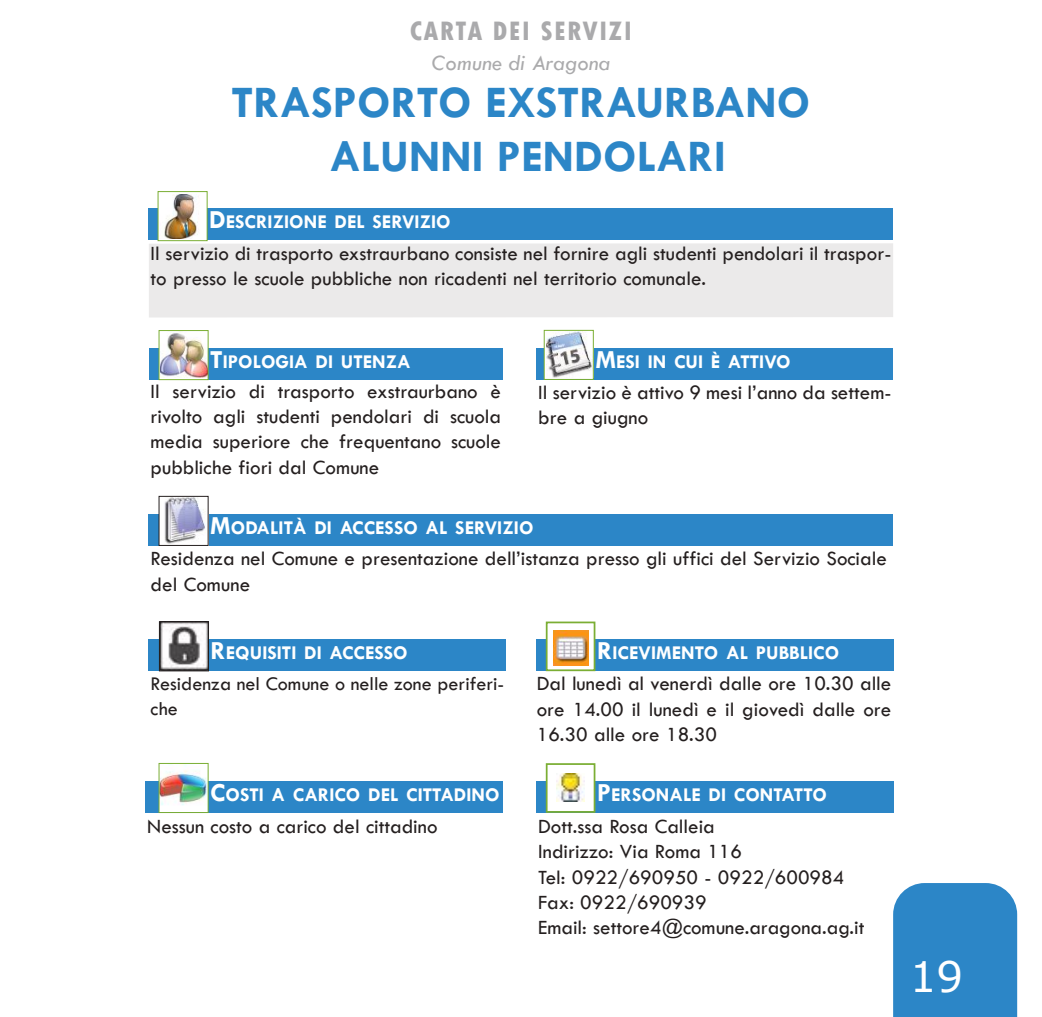
<style>
.page{position:relative;width:1042px;height:1017px;background:#fff}
.page>*{position:absolute;margin:0;border:0;box-sizing:border-box;transform-origin:0 0}
.t1{font:700 45.5px/54.6px "Tw Cen";color:#2c86c7;text-align:center}
.t2{font:42px "Verdana";color:#fff}
.t3{font:800 condensed 28px "Tw Cen";letter-spacing:.05em;color:#aaaaac}
.t4{font:italic 22.75px "Tw Cen";color:#aaaaac}
.t5{font:21px/25.2px "Tw Cen";color:#241f1f}
.t6{font:20.12px/24.7px "Tw Cen";color:#241f1f}
.t7{font:700 19.6px "Tw Cen";color:#fff}
.s1{font-size:26.25px}
</style>
<div class="page">
<div style="left:149px;top:209px;width:744px;height:31px;background:#2c86c7"></div>
<div style="left:149px;top:348px;width:354px;height:32px;background:#2c86c7"></div>
<img style="left:161px;top:333px;width:45px;height:44px">
<div style="left:159px;top:330px;width:49px;height:50px;border:1px solid #7bae34"></div>
<div style="left:536px;top:348px;width:357px;height:32px;background:#2c86c7"></div>
<img style="left:546px;top:332px;width:45px;height:46px">
<div style="left:544px;top:330px;width:49px;height:50px;border:1px solid #7bae34"></div>
<div style="left:158px;top:192px;width:49px;height:48px;background:#fff"></div>
<img style="left:164px;top:195px;width:35px;height:43px">
<div style="left:158px;top:191px;width:49px;height:50px;border:1px solid #7bae34"></div>
<div style="left:146px;top:781px;width:357px;height:32px;background:#2c86c7"></div>
<img style="left:161px;top:770px;width:45px;height:41px">
<div style="left:159px;top:763px;width:49px;height:50px;border:1px solid #7bae34"></div>
<div style="left:536px;top:781px;width:357px;height:32px;background:#2c86c7"></div>
<div style="left:547px;top:765px;width:47px;height:46px;background:#fff"></div>
<img style="left:556px;top:774px;width:28px;height:28px">
<div style="left:546px;top:763px;width:49px;height:50px;border:2px solid #7bae34"></div>
<div style="left:149px;top:243px;width:744px;height:74px;background:#ebeaea"></div>
<div style="left:149px;top:514px;width:744px;height:32px;background:#2c86c7"></div>
<img style="left:161px;top:498px;width:45px;height:46px">
<div style="left:159px;top:496px;width:49px;height:50px;border:1px solid #241f1f"></div>
<div style="left:149px;top:639px;width:357px;height:32px;background:#2c86c7"></div>
<img style="left:161px;top:624px;width:46px;height:45px">
<div style="left:159px;top:622px;width:50px;height:49px;border:1px solid #241f1f"></div>
<div style="left:893px;top:883px;width:124px;height:134px;background:#2c86c7"></div>
<div style="left:536px;top:639px;width:357px;height:32px;background:#2c86c7"></div>
<div style="left:547px;top:623px;width:47px;height:46px;background:#fff"></div>
<img style="left:553px;top:630px;width:35px;height:35px">
<div style="left:546px;top:622px;width:49px;height:49px;border:2px solid #7bae34"></div>
<h3 class="t3" style="left:410px;top:16px;width:224px">CARTA DEI SERVIZI</h3>
<p class="t4" style="left:432px;top:51px;width:180px">Comune di Aragona</p>
<h1 class="t1" style="left:232px;top:75px;width:580px">TRASPORTO EXSTRAURBANO<br>ALUNNI PENDOLARI</h1>
<p class="t7" style="left:209px;top:212px;width:243px"><span class="s1">D</span>ESCRIZIONE DEL SERVIZIO</p>
<p class="t5" style="left:151px;top:241px;width:742px">Il servizio di trasporto exstraurbano consiste nel fornire agli studenti pendolari il traspor&shy;to presso le scuole pubbliche non ricadenti nel territorio comunale.</p>
<p class="t7" style="left:595px;top:351px;width:197px"><span class="s1">M</span>ESI IN CUI È ATTIVO</p>
<p class="t7" style="left:210px;top:351px;width:202px"><span class="s1">T</span>IPOLOGIA DI UTENZA</p>
<p class="t5" style="left:151px;top:379px;width:352px;text-align:justify">Il servizio di trasporto exstraurbano è rivolto agli studenti pendolari di scuola media superiore che frequentano scuole pubbliche fiori dal Comune</p>
<p class="t5" style="left:538px;top:380px;width:355px">Il servizio è attivo 9 mesi l’anno da settem&shy;bre a giugno</p>
<p class="t7" style="left:210px;top:517px;width:325px"><span class="s1">M</span>ODALITÀ DI ACCESSO AL SERVIZIO</p>
<p class="t5" style="left:151px;top:546px;width:738px">Residenza nel Comune e presentazione dell’istanza presso gli uffici del Servizio Sociale del Comune</p>
<p class="t7" style="left:210px;top:643px;width:199px"><span class="s1">R</span>EQUISITI DI ACCESSO</p>
<p class="t6" style="left:151px;top:671px;width:355px">Residenza nel Comune o nelle zone periferi&shy;che</p>
<p class="t7" style="left:210px;top:784px;width:291px"><span class="s1">C</span>OSTI A CARICO DEL CITTADINO</p>
<p class="t5" style="left:147px;top:814px;width:292px">Nessun costo a carico del cittadino</p>
<p class="t7" style="left:597px;top:643px;width:244px"><span class="s1">R</span>ICEVIMENTO AL PUBBLICO</p>
<p class="t5" style="left:537px;top:671px;width:356px;text-align:justify">Dal lunedì al venerdì dalle ore 10.30 alle ore 14.00 il lunedì e il giovedì dalle ore 16.30 alle ore 18.30</p>
<p class="t7" style="left:597px;top:784px;width:231px"><span class="s1">P</span>ERSONALE DI CONTATTO</p>
<p class="t5" style="left:538px;top:814px;width:328px">Dott.ssa Rosa Calleia<br>Indirizzo: Via Roma 116<br>Tel: 0922/690950 - 0922/600984<br>Fax: 0922/690939<br>Email: settore4@comune.aragona.ag.it</p>
<h2 class="t2" style="left:910px;top:949px;width:55px">19</h2>
</div>
